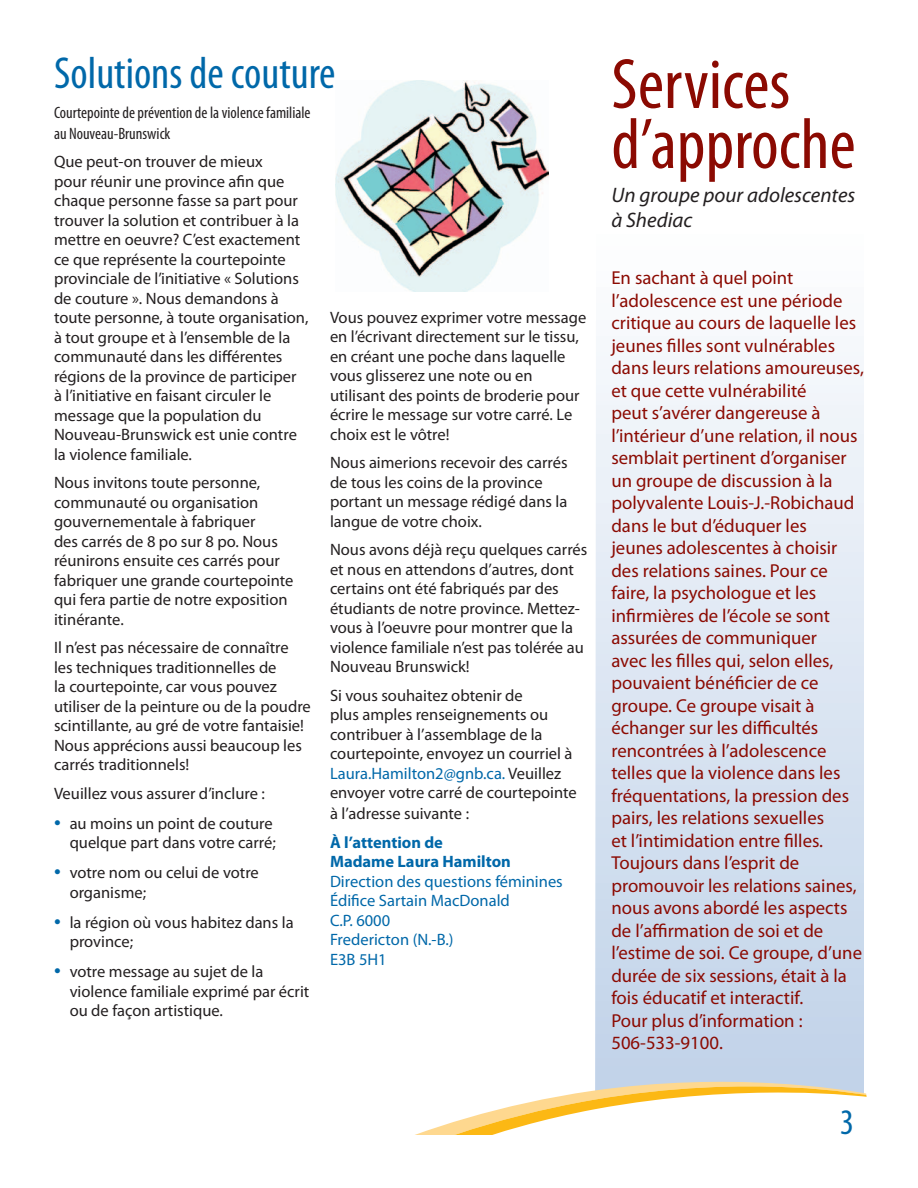
<style>
.page{position:relative;width:918px;height:1188px;background:#fff}
.page>*{position:absolute;margin:0;border:0;box-sizing:border-box;transform-origin:0 0}
.t1{font:condensed 72px/60px "Myriad Pro";color:#8b0a02}
.t2{font:condensed 45px "Myriad Pro";color:#0068a9}
.t3{font:italic 21px/25.2px "Myriad Pro";color:#231f20}
.t4{font:18.75px/22.5px "Myriad Pro";color:#8b0a02}
.t5{font:16.5px/19.5px "Myriad Pro";color:#231f20}
.t6{font:16.5px/19.5px "Myriad Pro";color:#0068a9}
.t7{font:condensed 16.5px/21px "Myriad Pro";color:#231f20}
.t8{font:700 16.5px/19.5px "Myriad Pro";color:#0068a9}
.s1{font-size:24px;color:#0068a9}
.s2{color:#0068a9}
</style>
<div class="page">
<svg style="left:595px;top:352px;width:269px;height:719px;background:#dae4f1"></svg>
<svg style="left:415px;top:1073px;width:452px;height:62px"></svg>
<img style="left:335px;top:81px;width:213px;height:211px">
<h2 class="t2" style="left:54px;top:46px;width:283px">Solutions de couture</h2>
<p class="t7" style="left:54px;top:102px;width:258px">Courtepointe de prévention de la violence familiale au Nouveau-Brunswick</p>
<p class="t5" style="left:54px;top:152px;width:256px">Que peut-on trouver de mieux<br>pour réunir une province afin que chaque personne fasse sa part pour trouver la solution et contribuer à la mettre en oeuvre? C’est exactement ce que représente la courtepointe provinciale de l’initiative « Solutions de couture ». Nous demandons à toute personne, à toute organisation, à tout groupe et à l’ensemble de la communauté dans les différentes régions de la province de participer à l’initiative en faisant circuler le message que la population du Nouveau-Brunswick est unie contre la violence familiale.</p>
<p class="t5" style="left:54px;top:473px;width:241px">Nous invitons toute personne, communauté ou organisation gouvernementale à fabriquer<br>des carrés de 8 po sur 8 po. Nous réunirons ensuite ces carrés pour fabriquer une grande courtepointe qui fera partie de notre exposition itinérante.</p>
<p class="t5" style="left:54px;top:638px;width:258px">Il n’est pas nécessaire de connaître les techniques traditionnelles de<br>la courtepointe, car vous pouvez utiliser de la peinture ou de la poudre scintillante, au gré de votre fantaisie!<br>Nous apprécions aussi beaucoup les carrés traditionnels!</p>
<p class="t5" style="left:54px;top:783px;width:212px">Veuillez vous assurer d’inclure :</p>
<p class="t5" style="left:54px;top:813px;width:223px;text-align:right"><span class="s1">•</span> au moins un point de couture quelque part dans votre carré;</p>
<p class="t5" style="left:70px;top:863px;width:191px;text-indent:-16px"><span class="s1">•</span> votre nom ou celui de votre organisme;</p>
<p class="t5" style="left:70px;top:912px;width:225px;text-indent:-16px"><span class="s1">•</span> la région où vous habitez dans la province;</p>
<p class="t5" style="left:70px;top:962px;width:241px;text-indent:-16px"><span class="s1">•</span> votre message au sujet de la violence familiale exprimé par écrit ou de façon artistique.</p>
<p class="t5" style="left:330px;top:307px;width:258px">Vous pouvez exprimer votre message en l’écrivant directement sur le tissu, en créant une poche dans laquelle vous glisserez une note ou en utilisant des points de broderie pour écrire le message sur votre carré. Le choix est le vôtre!</p>
<p class="t5" style="left:330px;top:453px;width:239px">Nous aimerions recevoir des carrés de tous les coins de la province portant un message rédigé dans la langue de votre choix.</p>
<p class="t5" style="left:330px;top:540px;width:259px">Nous avons déjà reçu quelques carrés et nous en attendons d’autres, dont certains ont été fabriqués par des étudiants de notre province. Mettez&shy;vous à l’oeuvre pour montrer que la violence familiale n’est pas tolérée au Nouveau Brunswick!</p>
<p class="t5" style="left:330px;top:685px;width:248px">Si vous souhaitez obtenir de<br>plus amples renseignements ou contribuer à l’assemblage de la courtepointe, envoyez un courriel à <span class="s2">Laura.Hamilton2@gnb.ca.</span> Veuillez envoyer votre carré de courtepointe</p>
<p class="t5" style="left:330px;top:804px;width:141px">à l’adresse suivante :</p>
<p class="t8" style="left:330px;top:832px;width:182px">À l’attention de<br>Madame Laura Hamilton</p>
<p class="t6" style="left:330px;top:871px;width:234px">Direction des questions féminines<br>Édifice Sartain MacDonald<br>C.P. 6000<br>Fredericton (N.-B.)<br>E3B 5H1</p>
<h1 class="t1" style="left:611px;top:53px;width:246px">Services d’approche</h1>
<p class="t3" style="left:611px;top:182px;width:246px">Un groupe pour adolescentes à Shediac</p>
<p class="t4" style="left:611px;top:266px;width:254px">En sachant à quel point l’adolescence est une période critique au cours de laquelle les jeunes filles sont vulnérables dans leurs relations amoureuses, et que cette vulnérabilité<br>peut s’avérer dangereuse à l’intérieur d’une relation, il nous semblait pertinent d’organiser un groupe de discussion à la polyvalente Louis-J.-Robichaud dans le but d’éduquer les<br>jeunes adolescentes à choisir des relations saines. Pour ce faire, la psychologue et les infirmières de l’école se sont assurées de communiquer<br>avec les filles qui, selon elles, pouvaient bénéficier de ce groupe. Ce groupe visait à échanger sur les difficultés rencontrées à l’adolescence telles que la violence dans les fréquentations, la pression des pairs, les relations sexuelles<br>et l’intimidation entre filles.<br>Toujours dans l’esprit de promouvoir les relations saines, nous avons abordé les aspects de l’affirmation de soi et de l’estime de soi. Ce groupe, d’une durée de six sessions, était à la fois éducatif et interactif.<br>Pour plus d’information :<br>506-533-9100.</p>
</div>
